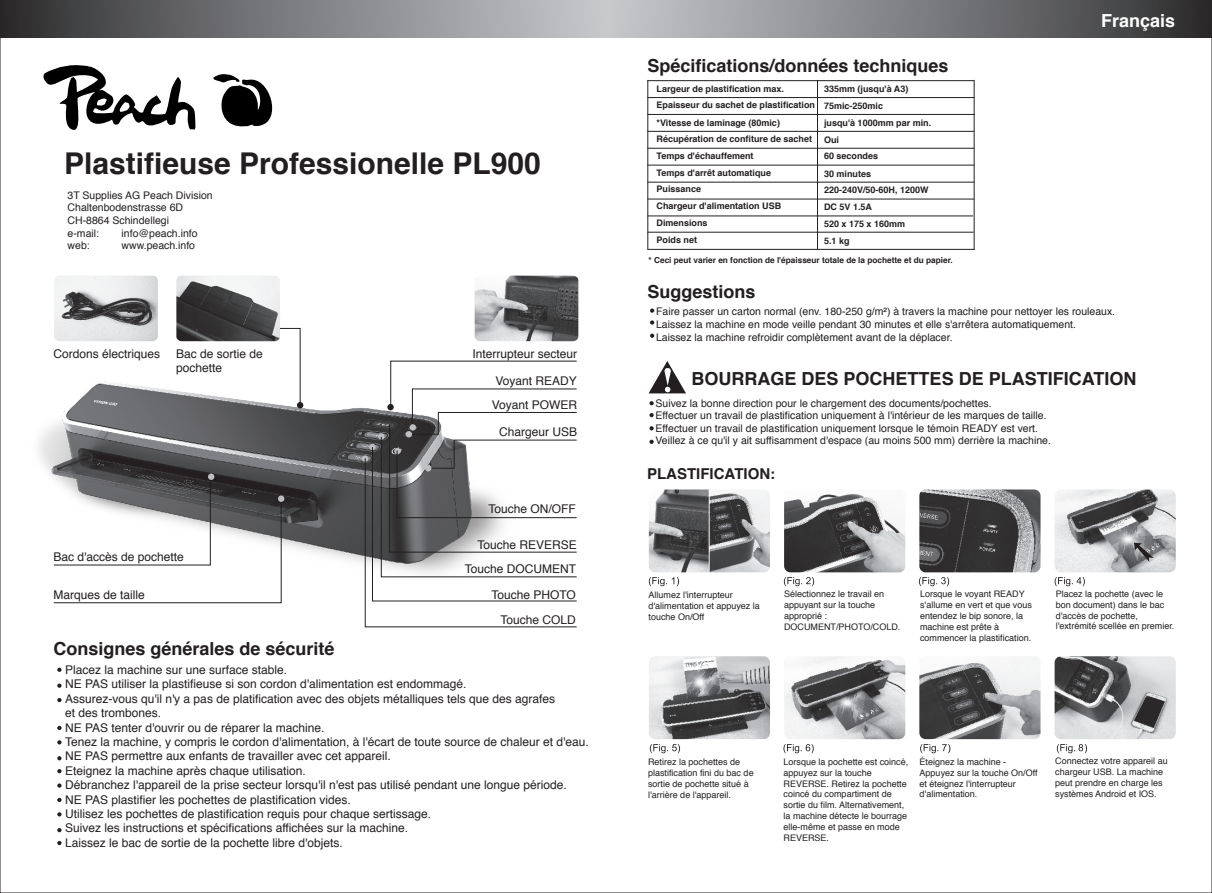
<style>
.page{position:relative;width:1212px;height:893px;background:#fff}
.page>*{position:absolute;margin:0;border:0;box-sizing:border-box;transform-origin:0 0}
.t1{font:700 30px "Helvetica";color:#231f20}
.t2{font:700 18px "Helvetica";color:#231f20}
.t3{font:700 18px "Helvetica";color:#fff}
.t4{font:700 15px "Helvetica";color:#231f20}
.t5{font:12px/14.4px "Helvetica";color:#231f20}
.t6{font:10.5px/12.6px "Helvetica";color:#231f20}
.t7{font:9px/10.8px "Helvetica";color:#231f20}
.t8{font:700 9px/16.8px "Helvetica";color:#231f20}
.t9{font:700 8.25px "Helvetica";color:#231f20}
</style>
<div class="page">
<div style="left:0;top:0;width:606px;height:37px;background:linear-gradient(to right,#303031,#c9cbcf)"></div>
<div style="left:606px;top:0;width:606px;height:37px;background:linear-gradient(to right,#c9cbcf,#303032)"></div>
<svg style="left:213px;top:74px;width:60px;height:53px"></svg>
<svg style="left:43px;top:65px;width:153px;height:65px"></svg>
<img style="left:784px;top:494px;width:121px;height:78px">
<img style="left:919px;top:489px;width:121px;height:83px">
<img style="left:1054px;top:489px;width:122px;height:83px">
<img style="left:649px;top:656px;width:121px;height:83px">
<img style="left:784px;top:656px;width:121px;height:83px">
<img style="left:919px;top:657px;width:121px;height:82px">
<img style="left:1054px;top:656px;width:122px;height:83px">
<svg style="left:649px;top:577px;width:30px;height:9px"></svg>
<svg style="left:784px;top:577px;width:30px;height:9px"></svg>
<svg style="left:919px;top:577px;width:30px;height:9px"></svg>
<svg style="left:1134px;top:543px;width:20px;height:19px"></svg>
<svg style="left:920px;top:744px;width:30px;height:9px"></svg>
<svg style="left:1057px;top:744px;width:30px;height:9px"></svg>
<img style="left:649px;top:489px;width:121px;height:83px">
<svg style="left:650px;top:744px;width:30px;height:9px"></svg>
<svg style="left:783px;top:744px;width:31px;height:9px"></svg>
<svg style="left:1054px;top:577px;width:31px;height:9px"></svg>
<svg style="left:649px;top:401px;width:5px;height:4px"></svg>
<svg style="left:649px;top:413px;width:5px;height:4px"></svg>
<svg style="left:649px;top:426px;width:5px;height:4px"></svg>
<svg style="left:649px;top:440px;width:5px;height:4px"></svg>
<svg style="left:649px;top:361px;width:37px;height:32px"></svg>
<svg style="left:650px;top:308px;width:4px;height:5px"></svg>
<svg style="left:650px;top:320px;width:4px;height:5px"></svg>
<svg style="left:650px;top:334px;width:4px;height:4px"></svg>
<hr style="left:647px;top:232px;width:326px;height:1px;background:#231f20">
<hr style="left:647px;top:165px;width:327px;height:1px;background:#231f20">
<hr style="left:647px;top:215px;width:326px;height:1px;background:#231f20">
<hr style="left:647px;top:199px;width:327px;height:1px;background:#231f20">
<hr style="left:647px;top:182px;width:327px;height:1px;background:#231f20">
<hr style="left:647px;top:148px;width:327px;height:1px;background:#231f20">
<hr style="left:647px;top:131px;width:327px;height:1px;background:#231f20">
<hr style="left:647px;top:114px;width:328px;height:1px;background:#231f20">
<hr style="left:647px;top:97px;width:327px;height:1px;background:#231f20">
<hr style="left:647px;top:80px;width:327px;height:1px;background:#231f20">
<hr style="left:647px;top:80px;width:1px;height:169px;background:#231f20">
<hr style="left:817px;top:80px;width:1px;height:169px;background:#231f20">
<hr style="left:974px;top:80px;width:1px;height:169px;background:#231f20">
<hr style="left:647px;top:249px;width:328px;height:1px;background:#231f20">
<svg style="left:57px;top:828px;width:5px;height:4px"></svg>
<svg style="left:57px;top:841px;width:5px;height:4px"></svg>
<svg style="left:57px;top:668px;width:5px;height:4px"></svg>
<svg style="left:57px;top:698px;width:5px;height:4px"></svg>
<svg style="left:57px;top:726px;width:5px;height:4px"></svg>
<svg style="left:57px;top:740px;width:5px;height:4px"></svg>
<svg style="left:57px;top:769px;width:5px;height:4px"></svg>
<svg style="left:57px;top:783px;width:5px;height:5px"></svg>
<svg style="left:57px;top:683px;width:5px;height:5px"></svg>
<svg style="left:57px;top:756px;width:5px;height:4px"></svg>
<svg style="left:57px;top:798px;width:5px;height:4px"></svg>
<svg style="left:57px;top:812px;width:5px;height:4px"></svg>
<img style="left:38px;top:381px;width:326px;height:182px">
<div style="left:362px;top:455px;width:6px;height:7px;background:#bdbec1;border-radius:50%"></div>
<svg style="left:364px;top:360px;width:213px;height:268px"></svg>
<img style="left:54px;top:276px;width:104px;height:65px">
<svg style="left:231px;top:328px;width:72px;height:80px"></svg>
<div style="left:208px;top:473px;width:6px;height:7px;background:#bdbec1;border-radius:50%"></div>
<svg style="left:53px;top:476px;width:229px;height:128px"></svg>
<div style="left:278px;top:495px;width:6px;height:7px;background:#bdbec1;border-radius:50%"></div>
<img style="left:475px;top:276px;width:103px;height:65px">
<img style="left:176px;top:276px;width:104px;height:65px">
<h1 class="t1" style="left:64px;top:139px;width:478px">Plastifieuse Professionelle PL900</h1>
<p class="t6" style="left:68px;top:189px;width:147px">3T Supplies AG Peach Division<br>Chaltenbodenstrasse 6D<br>CH-8864 Schindellegi<br>e-mail:</p>
<p class="t6" style="left:122px;top:227px;width:78px">info@peach.info</p>
<p class="t6" style="left:68px;top:240px;width:24px">web:</p>
<p class="t6" style="left:122px;top:240px;width:75px">www.peach.info</p>
<p class="t5" style="left:54px;top:347px;width:108px">Cordons électriques</p>
<p class="t5" style="left:472px;top:347px;width:106px">Interrupteur secteur</p>
<p class="t5" style="left:176px;top:347px;width:88px">Bac de sortie de pochette</p>
<p class="t5" style="left:495px;top:374px;width:83px">Voyant READY</p>
<p class="t5" style="left:492px;top:398px;width:87px">Voyant POWER</p>
<p class="t5" style="left:499px;top:425px;width:80px">Chargeur USB</p>
<p class="t5" style="left:488px;top:502px;width:89px">Touche ON/OFF</p>
<p class="t5" style="left:54px;top:550px;width:132px">Bac d'accès de pochette</p>
<p class="t5" style="left:54px;top:588px;width:93px">Marques de taille</p>
<h2 class="t2" style="left:53px;top:635px;width:283px">Consignes générales de sécurité</h2>
<p class="t5" style="left:477px;top:538px;width:101px">Touche REVERSE</p>
<p class="t5" style="left:465px;top:557px;width:113px;line-height:25.7px;text-align:right">Touche DOCUMENT<br>Touche PHOTO<br>Touche COLD</p>
<p class="t5" style="left:65px;top:663px;width:525px">Placez la machine sur une surface stable.<br>NE PAS utiliser la plastifieuse si son cordon d'alimentation est endommagé.<br>Assurez-vous qu'il n'y a pas de platification avec des objets métalliques tels que des agrafes<br>et des trombones.<br>NE PAS tenter d'ouvrir ou de réparer la machine.<br>Tenez la machine, y compris le cordon d'alimentation, à l'écart de toute source de chaleur et d'eau.<br>NE PAS permettre aux enfants de travailler avec cet appareil.<br>Eteignez la machine après chaque utilisation.<br>Débranchez l'appareil de la prise secteur lorsqu'il n'est pas utilisé pendant une longue période.<br>NE PAS plastifier les pochettes de plastification vides.<br>Utilisez les pochettes de plastification requis pour chaque sertissage.<br>Suivez les instructions et spécifications affichées sur la machine.<br>Laissez le bac de sortie de la pochette libre d'objets.</p>
<h2 class="t2" style="left:647px;top:51px;width:303px">Spécifications/données techniques</h2>
<p class="t8" style="left:656px;top:80px;width:129px">Largeur de plastification max.</p>
<p class="t8" style="left:656px;top:97px;width:160px;line-height:17.4px">Epaisseur du sachet de plastification *Vitesse de laminage (80mic)</p>
<p class="t8" style="left:824px;top:81px;width:86px">335mm (jusqu'à A3)</p>
<p class="t8" style="left:824px;top:97px;width:109px;line-height:17.4px">75mic-250mic<br>jusqu'à 1000mm par min.</p>
<p class="t8" style="left:656px;top:130px;width:157px">Récupération de confiture de sachet<br>Temps d'échauffement</p>
<p class="t8" style="left:824px;top:131px;width:56px">Oui<br>60 secondes<br>30 minutes</p>
<p class="t8" style="left:824px;top:181px;width:106px">220-240V/50-60H, 1200W<br>DC 5V 1.5A<br>520 x 175 x 160mm</p>
<p class="t9" style="left:649px;top:254px;width:306px">* Ceci peut varier en fonction de l'épaisseur totale de la pochette et du papier.</p>
<p class="t8" style="left:656px;top:165px;width:126px">Temps d'arrêt automatique<br>Puissance<br>Chargeur d'alimentation USB<br>Dimensions<br>Poids net</p>
<p class="t8" style="left:824px;top:232px;width:27px">5.1 kg</p>
<h2 class="t2" style="left:648px;top:277px;width:110px">Suggestions</h2>
<h2 class="t3" style="left:1101px;top:6px;width:76px">Français</h2>
<p class="t6" style="left:656px;top:306px;width:461px">Faire passer un carton normal (env. 180-250 g/m²) à travers la machine pour nettoyer les rouleaux.<br>Laissez la machine en mode veille pendant 30 minutes et elle s'arrêtera automatiquement.<br>Laissez la machine refroidir complètement avant de la déplacer.</p>
<h2 class="t2" style="left:692px;top:365px;width:446px">BOURRAGE DES POCHETTES DE PLASTIFICATION</h2>
<p class="t6" style="left:655px;top:397px;width:397px">Suivez la bonne direction pour le chargement des documents/pochettes.<br>Effectuer un travail de plastification uniquement à l'intérieur de les marques de taille.<br>Effectuer un travail de plastification uniquement lorsque le témoin READY est vert.<br>Veillez à ce qu'il y ait suffisamment d'espace (au moins 500 mm) derrière la machine.</p>
<p class="t4" style="left:647px;top:462px;width:130px">PLASTIFICATION:</p>
<p class="t7" style="left:649px;top:590px;width:113px">Allumez l'interrupteur d'alimentation et appuyez la touche On/Off</p>
<p class="t7" style="left:784px;top:589px;width:118px">Sélectionnez le travail en appuyant sur la touche approprié :<br>DOCUMENT/PHOTO/COLD.</p>
<p class="t7" style="left:920px;top:589px;width:113px">Lorsque le voyant READY s'allume en vert et que vous entendez le bip sonore, la machine est prête à commencer la plastification.</p>
<p class="t7" style="left:1056px;top:589px;width:120px">Placez la pochette (avec le bon document) dans le bac d'accès de pochette, l'extrémité scellée en premier.</p>
<p class="t7" style="left:648px;top:757px;width:107px">Retirez la pochettes de plastification fini du bac de sortie de pochette situé à l'arrière de l'appareil.</p>
<p class="t7" style="left:784px;top:757px;width:126px">Lorsque la pochette est coincé, appuyez sur la touche<br>REVERSE. Retirez la pochette coincé du compartiment de sortie du film. Alternativement, la machine détecte le bourrage elle-même et passe en mode<br>REVERSE.</p>
<p class="t7" style="left:920px;top:757px;width:119px">Éteignez la machine -<br>Appuyez sur la touche On/Off et éteignez l'interrupteur d'alimentation.</p>
<p class="t7" style="left:1055px;top:756px;width:114px">Connectez votre appareil au chargeur USB. La machine peut prendre en charge les systèmes Android et IOS.</p>
</div>
